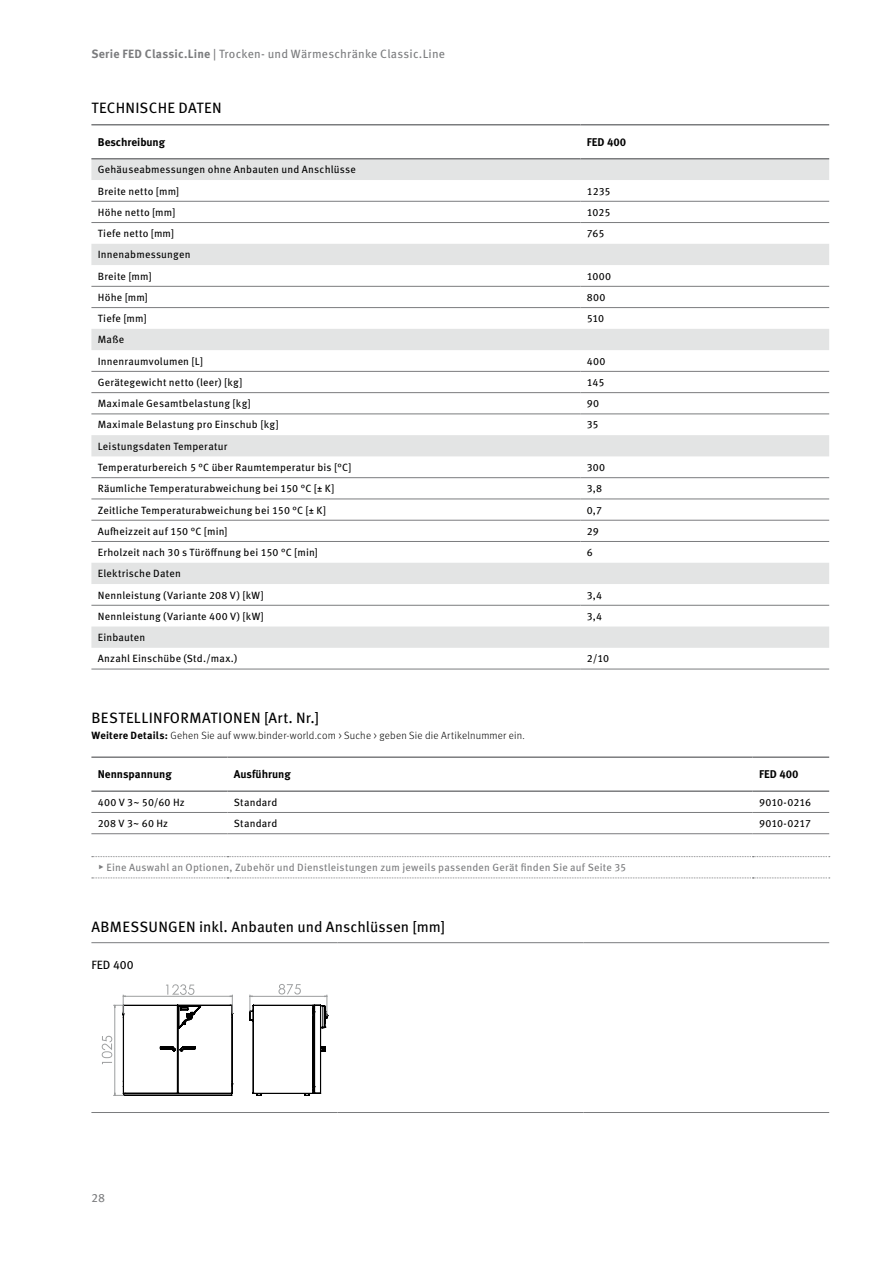
<style>
.page{position:relative;width:893px;height:1263px;background:#fff}
.page>*{position:absolute;margin:0;border:0;box-sizing:border-box;transform-origin:0 0}
.p_heading_level02_st{font:15px "Meta Pro";letter-spacing:.005em;color:#000}
.p_heading_level02_no{font:15px "Meta Pro";letter-spacing:.02em;color:#000}
.t1{font:12px "Meta Pro";letter-spacing:.015em;color:#7b7c7e}
.p_body_measurement_l{font:12px "Meta Pro";color:#000}
.p_table_product_head{font:700 11.25px "Meta Pro";color:#000}
.p_table_product_body{font:10.5px "Meta Pro";letter-spacing:.02em;color:#000}
.p_table_product_foot{font:10.5px "Meta Pro";letter-spacing:.02em;color:#7b7c7e}
.p_body_details{font:300 10.5px "Meta Pro";letter-spacing:.02em;color:#000}
.p_table_product_body-2{font:10.5px "Meta Pro";color:#000}
.s1{font-weight:700}
.s2{font-family:"Arial Unicode MS"}
</style>
<div class="page">
<svg style="left:91px;top:159px;width:738px;height:489px"></svg>
<hr style="left:91px;top:124px;width:489px;height:1px;background:#7b7c7e">
<hr style="left:91px;top:158px;width:489px;height:1px;background:#7b7c7e">
<hr style="left:580px;top:124px;width:249px;height:1px;background:#7b7c7e">
<hr style="left:580px;top:158px;width:249px;height:1px;background:#7b7c7e">
<hr style="left:91px;top:201px;width:489px;height:1px;background:#7b7c7e">
<hr style="left:580px;top:201px;width:249px;height:1px;background:#7b7c7e">
<hr style="left:91px;top:222px;width:489px;height:1px;background:#7b7c7e">
<hr style="left:580px;top:222px;width:249px;height:1px;background:#7b7c7e">
<hr style="left:91px;top:286px;width:489px;height:1px;background:#7b7c7e">
<hr style="left:580px;top:286px;width:249px;height:1px;background:#7b7c7e">
<hr style="left:91px;top:307px;width:489px;height:1px;background:#7b7c7e">
<hr style="left:580px;top:307px;width:249px;height:1px;background:#7b7c7e">
<hr style="left:91px;top:371px;width:489px;height:1px;background:#7b7c7e">
<hr style="left:580px;top:371px;width:249px;height:1px;background:#7b7c7e">
<hr style="left:91px;top:392px;width:489px;height:1px;background:#7b7c7e">
<hr style="left:580px;top:392px;width:249px;height:1px;background:#7b7c7e">
<hr style="left:91px;top:413px;width:489px;height:1px;background:#7b7c7e">
<hr style="left:580px;top:413px;width:249px;height:1px;background:#7b7c7e">
<hr style="left:91px;top:477px;width:489px;height:1px;background:#7b7c7e">
<hr style="left:580px;top:477px;width:249px;height:1px;background:#7b7c7e">
<hr style="left:91px;top:499px;width:489px;height:1px;background:#7b7c7e">
<hr style="left:580px;top:499px;width:249px;height:1px;background:#7b7c7e">
<hr style="left:91px;top:520px;width:489px;height:1px;background:#7b7c7e">
<hr style="left:580px;top:520px;width:249px;height:1px;background:#7b7c7e">
<hr style="left:91px;top:541px;width:489px;height:1px;background:#7b7c7e">
<hr style="left:580px;top:541px;width:249px;height:1px;background:#7b7c7e">
<hr style="left:91px;top:605px;width:489px;height:1px;background:#7b7c7e">
<hr style="left:580px;top:605px;width:249px;height:1px;background:#7b7c7e">
<hr style="left:91px;top:669px;width:489px;height:1px;background:#7b7c7e">
<hr style="left:580px;top:669px;width:249px;height:1px;background:#7b7c7e">
<hr style="left:91px;top:756px;width:136px;height:2px;background:#7b7c7e">
<hr style="left:91px;top:790px;width:136px;height:2px;background:#7b7c7e">
<hr style="left:227px;top:756px;width:526px;height:2px;background:#7b7c7e">
<hr style="left:227px;top:790px;width:526px;height:2px;background:#7b7c7e">
<hr style="left:753px;top:756px;width:76px;height:2px;background:#7b7c7e">
<hr style="left:753px;top:790px;width:76px;height:2px;background:#7b7c7e">
<hr style="left:91px;top:812px;width:136px;height:1px;background:#7b7c7e">
<hr style="left:227px;top:812px;width:526px;height:1px;background:#7b7c7e">
<hr style="left:753px;top:812px;width:76px;height:1px;background:#7b7c7e">
<hr style="left:91px;top:833px;width:136px;height:1px;background:#7b7c7e">
<hr style="left:227px;top:833px;width:526px;height:1px;background:#7b7c7e">
<hr style="left:753px;top:833px;width:76px;height:1px;background:#7b7c7e">
<svg style="left:92px;top:856px;width:738px;height:1px"></svg>
<svg style="left:92px;top:877px;width:738px;height:1px"></svg>
<hr style="left:91px;top:942px;width:246px;height:1px;background:#7b7c7e">
<hr style="left:91px;top:1112px;width:246px;height:1px;background:#7b7c7e">
<hr style="left:337px;top:942px;width:246px;height:1px;background:#7b7c7e">
<hr style="left:337px;top:1112px;width:246px;height:1px;background:#7b7c7e">
<hr style="left:583px;top:942px;width:246px;height:1px;background:#7b7c7e">
<hr style="left:583px;top:1112px;width:246px;height:1px;background:#7b7c7e">
<svg style="left:102px;top:984px;width:226px;height:112px"></svg>
<p class="t1" style="left:91px;top:44px;width:355px"><span class="s1">Serie FED Classic.Line</span> | Trocken- und Wärmeschränke Classic.Line</p>
<p class="p_heading_level02_st" style="left:91px;top:97px;width:132px">TECHNISCHE DATEN</p>
<p class="p_table_product_head" style="left:98px;top:133px;width:69px">Beschreibung</p>
<p class="p_table_product_head" style="left:587px;top:133px;width:41px">FED 400</p>
<p class="p_table_product_body" style="left:98px;top:162px;width:260px">Gehäuseabmessungen ohne Anbauten und Anschlüsse</p>
<p class="p_table_product_body" style="left:98px;top:183px;width:83px">Breite netto [mm]</p>
<p class="p_table_product_body" style="left:587px;top:183px;width:25px">1235</p>
<p class="p_table_product_body" style="left:98px;top:204px;width:79px">Höhe netto [mm]</p>
<p class="p_table_product_body" style="left:587px;top:204px;width:25px">1025</p>
<p class="p_table_product_body" style="left:98px;top:225px;width:78px">Tiefe netto [mm]</p>
<p class="p_table_product_body" style="left:587px;top:225px;width:19px">765</p>
<p class="p_table_product_body" style="left:98px;top:247px;width:94px">Innenabmessungen</p>
<p class="p_table_product_body" style="left:98px;top:268px;width:55px">Breite [mm]</p>
<p class="p_table_product_body" style="left:587px;top:268px;width:26px">1000</p>
<p class="p_table_product_body" style="left:98px;top:289px;width:52px">Höhe [mm]</p>
<p class="p_table_product_body" style="left:587px;top:289px;width:20px">800</p>
<p class="p_table_product_body" style="left:98px;top:310px;width:50px">Tiefe [mm]</p>
<p class="p_table_product_body" style="left:587px;top:310px;width:19px">510</p>
<p class="p_table_product_body" style="left:98px;top:332px;width:28px">Maße</p>
<p class="p_table_product_body" style="left:98px;top:353px;width:107px">Innenraumvolumen [L]</p>
<p class="p_table_product_body" style="left:587px;top:353px;width:20px">400</p>
<p class="p_table_product_body" style="left:98px;top:374px;width:146px">Gerätegewicht netto (leer) [kg]</p>
<p class="p_table_product_body" style="left:587px;top:374px;width:19px">145</p>
<p class="p_table_product_body" style="left:98px;top:395px;width:155px">Maximale Gesamtbelastung [kg]</p>
<p class="p_table_product_body" style="left:587px;top:395px;width:14px">90</p>
<p class="p_table_product_body" style="left:98px;top:417px;width:182px">Maximale Belastung pro Einschub [kg]</p>
<p class="p_table_product_body" style="left:587px;top:417px;width:13px">35</p>
<p class="p_table_product_body" style="left:98px;top:438px;width:131px">Leistungsdaten Temperatur</p>
<p class="p_table_product_body" style="left:98px;top:459px;width:255px">Temperaturbereich 5 °C über Raumtemperatur bis [°C]</p>
<p class="p_table_product_body" style="left:587px;top:459px;width:20px">300</p>
<p class="p_table_product_body" style="left:98px;top:481px;width:238px">Räumliche Temperaturabweichung bei 150 °C [± K]</p>
<p class="p_table_product_body" style="left:587px;top:481px;width:17px">3,8</p>
<p class="p_table_product_body" style="left:98px;top:502px;width:230px">Zeitliche Temperaturabweichung bei 150 °C [± K]</p>
<p class="p_table_product_body" style="left:587px;top:502px;width:17px">0,7</p>
<p class="p_table_product_body" style="left:98px;top:523px;width:131px">Aufheizzeit auf 150 °C [min]</p>
<p class="p_table_product_body" style="left:587px;top:523px;width:14px">29</p>
<p class="p_table_product_body" style="left:98px;top:544px;width:222px">Erholzeit nach 30 s Türöffnung bei 150 °C [min]</p>
<p class="p_table_product_body" style="left:587px;top:544px;width:7px">6</p>
<p class="p_table_product_body" style="left:98px;top:566px;width:85px">Elektrische Daten</p>
<p class="p_table_product_body" style="left:98px;top:587px;width:167px">Nennleistung (Variante 208 V) [kW]</p>
<p class="p_table_product_body" style="left:587px;top:587px;width:17px">3,4</p>
<p class="p_table_product_body" style="left:98px;top:608px;width:168px">Nennleistung (Variante 400 V) [kW]</p>
<p class="p_table_product_body" style="left:587px;top:608px;width:17px">3,4</p>
<p class="p_table_product_body" style="left:98px;top:629px;width:49px">Einbauten</p>
<p class="p_table_product_body" style="left:98px;top:651px;width:141px">Anzahl Einschübe (Std./max.)</p>
<p class="p_table_product_body" style="left:587px;top:651px;width:24px">2/10</p>
<p class="p_heading_level02_no" style="left:91px;top:706px;width:229px">BESTELLINFORMATIONEN [Art. Nr.]</p>
<p class="p_body_details" style="left:91px;top:728px;width:435px"><span class="s1">Weitere Details:</span> Gehen Sie auf www.binder-world.com &gt; Suche &gt; geben Sie die Artikelnummer ein.</p>
<p class="p_table_product_head" style="left:98px;top:766px;width:75px">Nennspannung</p>
<p class="p_table_product_head" style="left:234px;top:766px;width:58px">Ausführung</p>
<p class="p_table_product_head" style="left:759px;top:766px;width:41px">FED 400</p>
<p class="p_table_product_body" style="left:98px;top:794px;width:88px">400 V 3~ 50/60 Hz</p>
<p class="p_table_product_body" style="left:234px;top:794px;width:45px">Standard</p>
<p class="p_table_product_body-2" style="left:759px;top:794px;width:54px">9010-0216</p>
<p class="p_table_product_body" style="left:98px;top:815px;width:72px">208 V 3~ 60 Hz</p>
<p class="p_table_product_body" style="left:234px;top:815px;width:45px">Standard</p>
<p class="p_table_product_body-2" style="left:759px;top:815px;width:54px">9010-0217</p>
<p class="p_table_product_foot" style="left:98px;top:859px;width:530px"><span class="s2">▶</span> Eine Auswahl an Optionen, Zubehör und Dienstleistungen zum jeweils passenden Gerät finden Sie auf Seite 35</p>
<p class="p_heading_level02_st" style="left:91px;top:915px;width:355px">ABMESSUNGEN inkl. Anbauten und Anschlüssen [mm]</p>
<p class="p_body_measurement_l" style="left:91px;top:955px;width:44px">FED 400</p>
<p class="t1" style="left:91px;top:1188px;width:15px">28</p>
</div>
